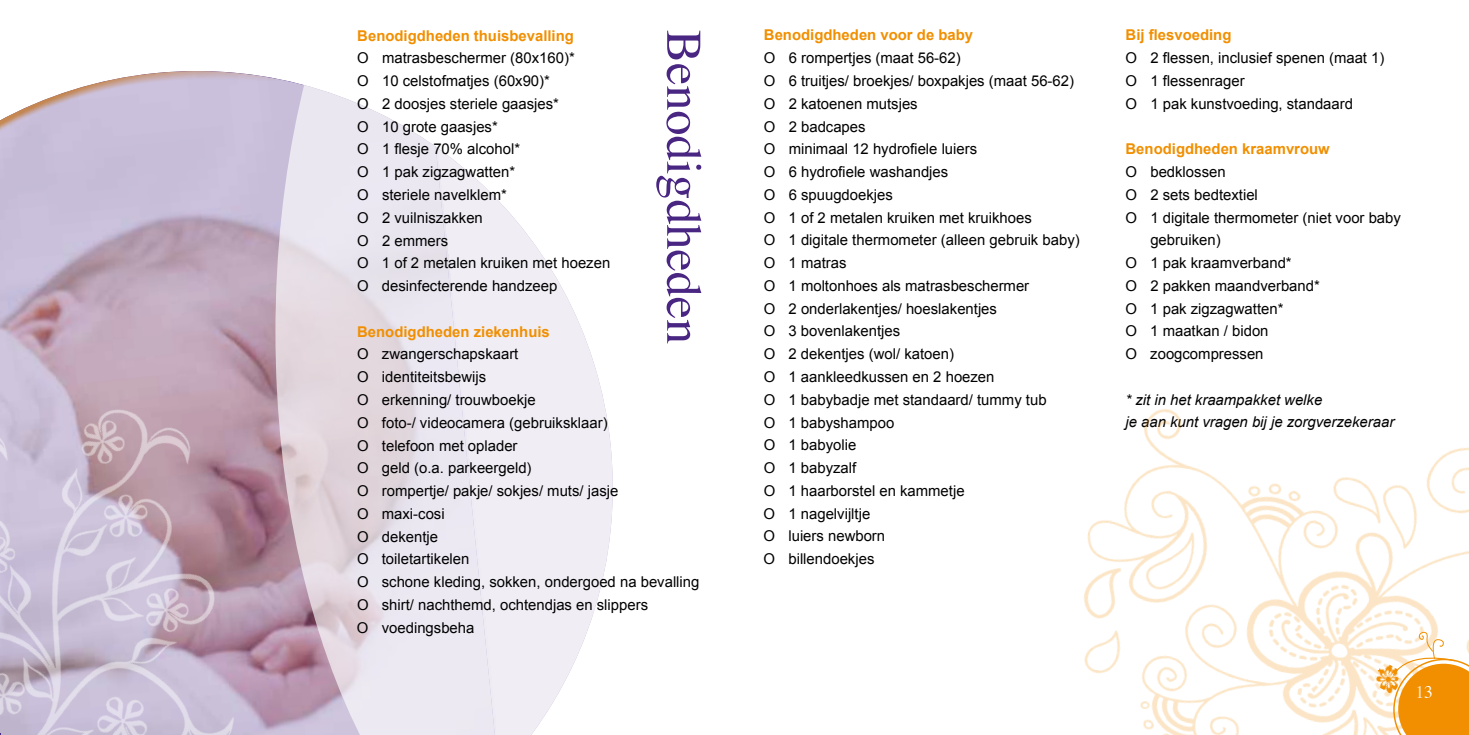
<style>
.page{position:relative;width:1469px;height:735px;background:#fff}
.page>*{position:absolute;margin:0;border:0;box-sizing:border-box;transform-origin:0 0}
.t1{font:50.05px "Times";color:#4a2683}
.t2{font:17.5px "Times";color:#fff}
.t3{font:14.88px/22.8px "Arial";color:#000}
.t4{font:700 14.88px "Arial";color:#f18f00}
.t5{font:italic 14.88px/22.8px "Arial";color:#000}
</style>
<div class="page">
<svg style="left:0;top:71px;width:275px;height:216px;fill:#c8beda"></svg>
<svg style="left:275px;top:78px;width:338px;height:656px;fill:#f0edf4"></svg>
<img style="left:0;top:287px;width:380px;height:447px">
<img style="left:1084px;top:409px;width:384px;height:325px">
<p class="t4" style="left:357px;top:25px;width:218px">Benodigdheden thuisbevalling</p>
<p class="t3" style="left:357px;top:47px;width:255px">O matrasbeschermer (80x160)*<br>O 10 celstofmatjes (60x90)*<br>O 2 doosjes steriele gaasjes*<br>O 10 grote gaasjes*<br>O 1 flesje 70% alcohol*<br>O 1 pak zigzagwatten*<br>O steriele navelklem*<br>O 2 vuilniszakken<br>O 2 emmers<br>O 1 of 2 metalen kruiken met hoezen<br>O desinfecterende handzeep</p>
<p class="t4" style="left:357px;top:321px;width:194px">Benodigdheden ziekenhuis</p>
<p class="t3" style="left:357px;top:343px;width:344px">O zwangerschapskaart<br>O identiteitsbewijs<br>O erkenning/ trouwboekje<br>O foto-/ videocamera (gebruiksklaar)<br>O telefoon met oplader<br>O geld (o.a. parkeergeld)<br>O rompertje/ pakje/ sokjes/ muts/ jasje<br>O maxi-cosi<br>O dekentje<br>O toiletartikelen<br>O schone kleding, sokken, ondergoed na bevalling<br>O shirt/ nachthemd, ochtendjas en slippers<br>O voedingsbeha</p>
<h1 class="t1" style="left:731px;top:30px;width:315px;rotate:90deg">Benodigdheden</h1>
<p class="t4" style="left:764px;top:25px;width:211px">Benodigdheden voor de baby</p>
<p class="t3" style="left:763px;top:47px;width:318px">O 6 rompertjes (maat 56-62)<br>O 6 truitjes/ broekjes/ boxpakjes (maat 56-62)<br>O 2 katoenen mutsjes<br>O 2 badcapes<br>O minimaal 12 hydrofiele luiers<br>O 6 hydrofiele washandjes<br>O 6 spuugdoekjes<br>O 1 of 2 metalen kruiken met kruikhoes<br>O 1 digitale thermometer (alleen gebruik baby)<br>O 1 matras<br>O 1 moltonhoes als matrasbeschermer<br>O 2 onderlakentjes/ hoeslakentjes<br>O 3 bovenlakentjes<br>O 2 dekentjes (wol/ katoen)<br>O 1 aankleedkussen en 2 hoezen<br>O 1 babybadje met standaard/ tummy tub<br>O 1 babyshampoo<br>O 1 babyolie<br>O 1 babyzalf<br>O 1 haarborstel en kammetje<br>O 1 nagelvijltje<br>O luiers newborn<br>O billendoekjes</p>
<p class="t4" style="left:1125px;top:25px;width:107px">Bij flesvoeding</p>
<p class="t3" style="left:1125px;top:47px;width:260px">O 2 flessen, inclusief spenen (maat 1)<br>O 1 flessenrager<br>O 1 pak kunstvoeding, standaard</p>
<p class="t4" style="left:1125px;top:139px;width:206px">Benodigdheden kraamvrouw</p>
<p class="t3" style="left:1125px;top:160px;width:102px">O bedklossen</p>
<p class="t3" style="left:1125px;top:183px;width:134px">O 2 sets bedtextiel</p>
<p class="t3" style="left:1125px;top:206px;width:277px">O 1 digitale thermometer (niet voor baby</p>
<p class="t3" style="left:1150px;top:229px;width:72px">gebruiken)</p>
<p class="t3" style="left:1125px;top:251px;width:168px">O 1 pak kraamverband*</p>
<p class="t3" style="left:1125px;top:274px;width:196px">O 2 pakken maandverband*</p>
<p class="t3" style="left:1125px;top:297px;width:159px">O 1 pak zigzagwatten*</p>
<p class="t3" style="left:1125px;top:320px;width:145px">O 1 maatkan / bidon</p>
<p class="t3" style="left:1125px;top:342px;width:140px">O zoogcompressen</p>
<p class="t5" style="left:1125px;top:388px;width:270px">* zit in het kraampakket welke<br>je aan kunt vragen bij je zorgverzekeraar</p>
<p class="t2" style="left:1415px;top:675px;width:19px">13</p>
</div>
